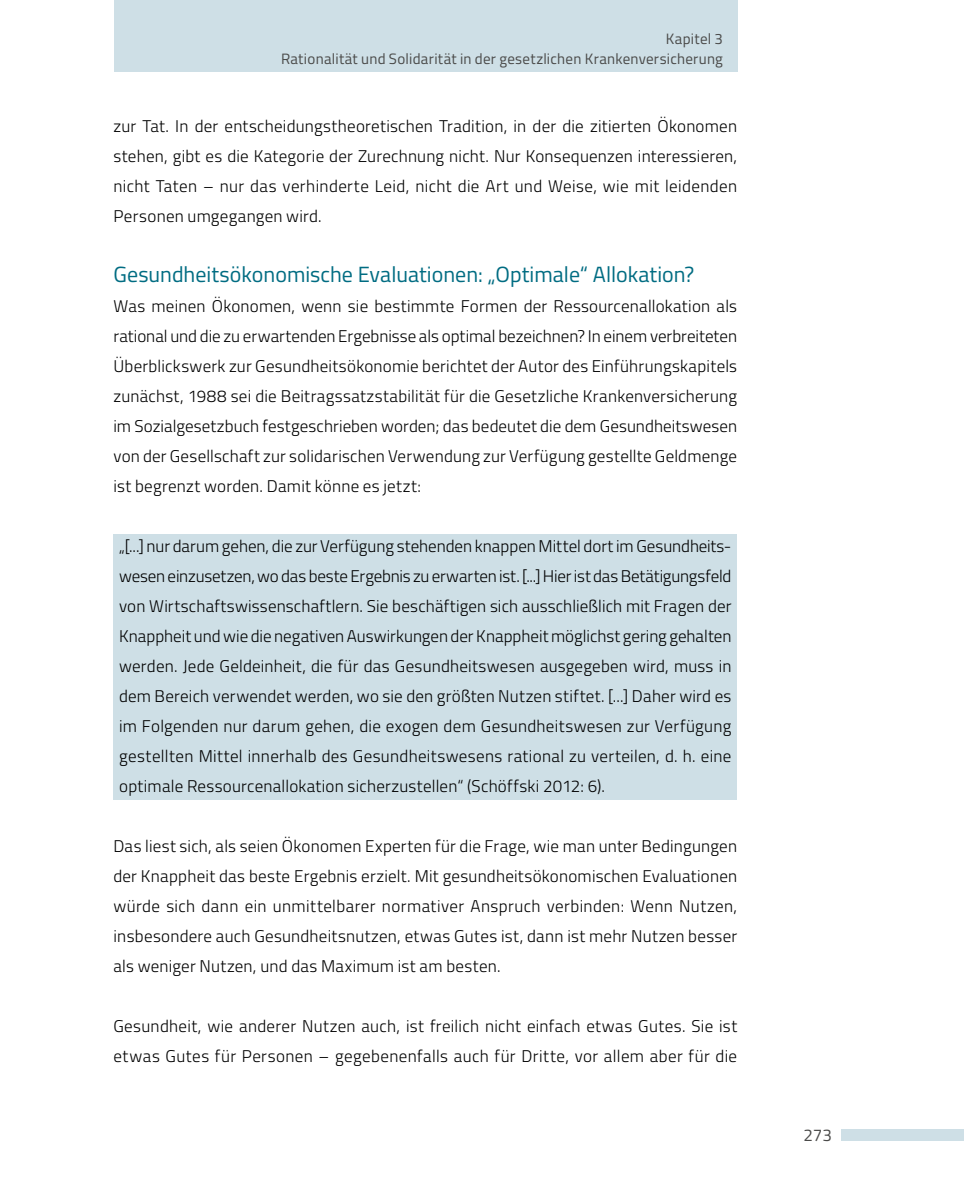
<style>
.page{position:relative;width:964px;height:1191px;background:#fff}
.page>*{position:absolute;margin:0;border:0;box-sizing:border-box;transform-origin:0 0}
.t1{font:22px "Titillium";color:#006c82}
.t2{font:300 17px/30px "Titillium";letter-spacing:.02em;color:#000;text-align:justify}
.t3{font:17px "Titillium";color:#4a4a49}
.t4{font:15px/20px "Titillium";letter-spacing:.015em;color:#4a4a49;text-align:right}
</style>
<div class="page">
<div style="left:114px;top:0;width:624px;height:71px;background:#cedfe6"></div>
<div style="left:841px;top:1129px;width:123px;height:11px;background:#cedfe6"></div>
<div style="left:113px;top:534px;width:624px;height:266px;background:#cedfe6"></div>
<p class="t4" style="left:281px;top:28px;width:443px">Kapitel 3<br>Rationalität und Solidarität in der gesetzlichen Krankenversicherung</p>
<p class="t2" style="left:113px;top:110px;width:625px">zur Tat. In der entscheidungstheoretischen Tradition, in der die zitierten Ökonomen stehen, gibt es die Kategorie der Zurechnung nicht. Nur Konsequenzen interessieren, nicht Taten – nur das verhinderte Leid, nicht die Art und Weise, wie mit leidenden Personen umgegangen wird.</p>
<p class="t1" style="left:113px;top:258px;width:582px">Gesundheitsökonomische Evaluationen: „Optimale“ Allokation?</p>
<p class="t2" style="left:113px;top:290px;width:625px">Was meinen Ökonomen, wenn sie bestimmte Formen der Ressourcenallokation als rational und die zu erwartenden Ergebnisse als optimal bezeichnen? In einem verbreiteten Überblickswerk zur Gesundheitsökonomie berichtet der Autor des Einführungskapitels zunächst, 1988 sei die Beitragssatzstabilität für die Gesetzliche Krankenversicherung im Sozialgesetzbuch festgeschrieben worden; das bedeutet die dem Gesundheitswesen von der Gesellschaft zur solidarischen Verwendung zur Verfügung gestellte Geldmenge ist begrenzt worden. Damit könne es jetzt:</p>
<p class="t2" style="left:119px;top:530px;width:614px">„[...] nur darum gehen, die zur Verfügung stehenden knappen Mittel dort im Gesundheits&shy;wesen einzusetzen, wo das beste Ergebnis zu erwarten ist. [...] Hier ist das Betätigungsfeld von Wirtschaftswissenschaftlern. Sie beschäftigen sich ausschließlich mit Fragen der Knappheit und wie die negativen Auswirkungen der Knappheit möglichst gering gehalten werden. Jede Geldeinheit, die für das Gesundheitswesen ausgegeben wird, muss in dem Bereich verwendet werden, wo sie den größten Nutzen stiftet. [...] Daher wird es im Folgenden nur darum gehen, die exogen dem Gesundheitswesen zur Verfügung gestellten Mittel innerhalb des Gesundheitswesens rational zu verteilen, d. h. eine optimale Ressourcenallokation sicherzustellen“ (Schöffski 2012: 6).</p>
<p class="t2" style="left:113px;top:830px;width:625px">Das liest sich, als seien Ökonomen Experten für die Frage, wie man unter Bedingungen der Knappheit das beste Ergebnis erzielt. Mit gesundheitsökonomischen Evaluationen würde sich dann ein unmittelbarer normativer Anspruch verbinden: Wenn Nutzen, insbesondere auch Gesundheitsnutzen, etwas Gutes ist, dann ist mehr Nutzen besser als weniger Nutzen, und das Maximum ist am besten.</p>
<p class="t2" style="left:113px;top:1010px;width:625px">Gesundheit, wie anderer Nutzen auch, ist freilich nicht einfach etwas Gutes. Sie ist etwas Gutes für Personen – gegebenenfalls auch für Dritte, vor allem aber für die</p>
<p class="t3" style="left:803px;top:1122px;width:30px">273</p>
</div>
